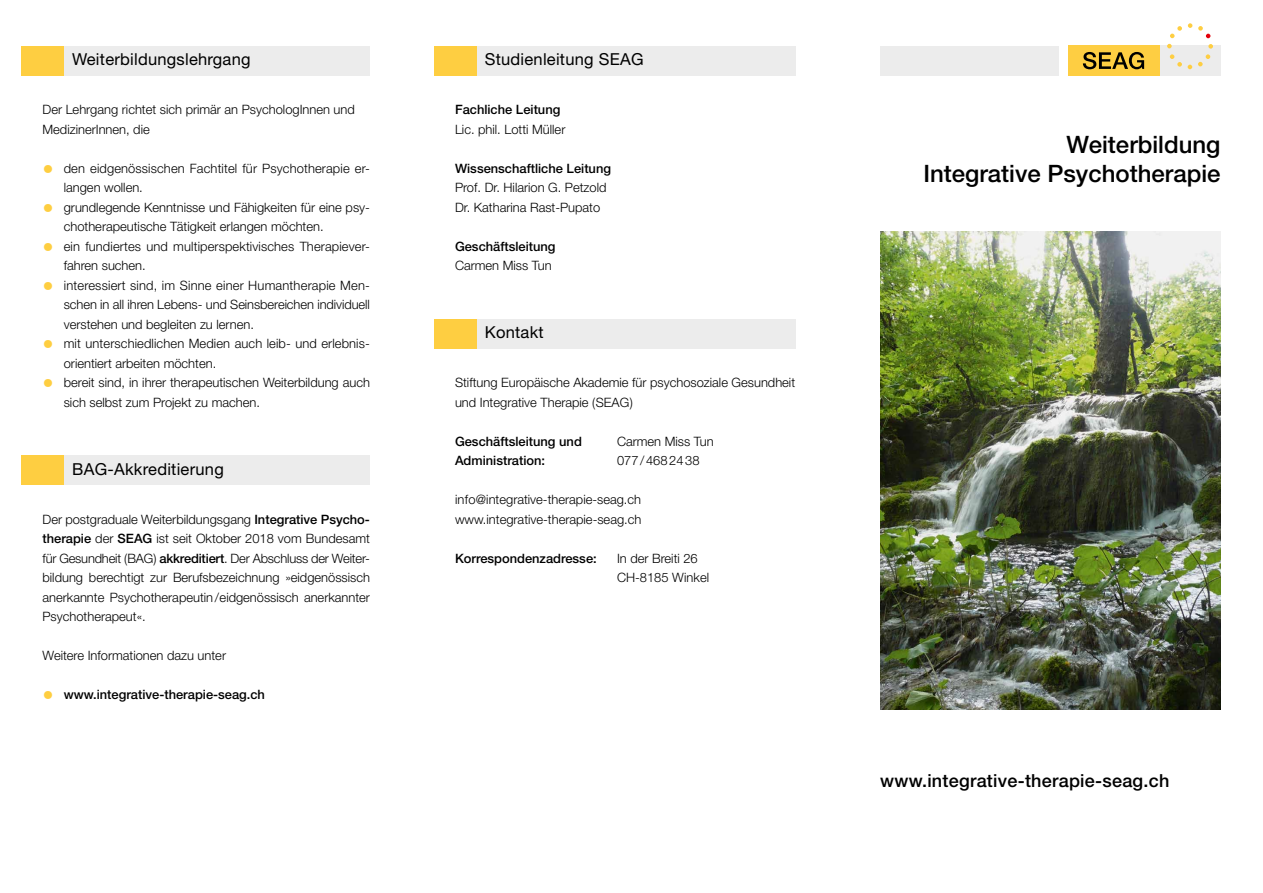
<style>
.page{position:relative;width:1263px;height:893px;background:#fff}
.page>*{position:absolute;margin:0;border:0;box-sizing:border-box;transform-origin:0 0}
.t1{font:500 24px/29.2px "Helvetica Neue LT Std";color:#000;text-align:right}
.t2{font:500 18px "Helvetica Neue LT Std";letter-spacing:.015em;color:#000}
.t3{font:16.5px "Helvetica Neue LT Std";letter-spacing:.015em;color:#000}
.t4{font:300 12.9px/19.5px "Helvetica Neue LT Std";color:#000}
.t5{font:500 12.9px "Helvetica Neue LT Std";color:#000}
.s1{font-size:22.5px;color:#fece41}
.s2{font-weight:500}
.s3{font-weight:300;font-size:22.5px;color:#fece41}
</style>
<div class="page">
<div style="left:880px;top:46px;width:179px;height:29px;background:#ececec"></div>
<div style="left:1159px;top:45px;width:62px;height:30px;background:#ececec"></div>
<div style="left:1067px;top:45px;width:92px;height:30px;background:#fece42"></div>
<svg style="left:1083px;top:52px;width:61px;height:17px"></svg>
<svg style="left:1170px;top:26px;width:12px;height:12px"></svg>
<svg style="left:1167px;top:44px;width:5px;height:4px"></svg>
<svg style="left:1170px;top:54px;width:12px;height:13px"></svg>
<svg style="left:1188px;top:65px;width:4px;height:4px"></svg>
<svg style="left:1198px;top:44px;width:15px;height:22px"></svg>
<svg style="left:1198px;top:26px;width:12px;height:12px"></svg>
<svg style="left:1188px;top:23px;width:4px;height:5px"></svg>
<div style="left:455px;top:46px;width:340px;height:29px;background:#ececec"></div>
<div style="left:434px;top:46px;width:42px;height:29px;background:#fece41"></div>
<div style="left:43px;top:46px;width:327px;height:29px;background:#ececec"></div>
<div style="left:21px;top:46px;width:43px;height:29px;background:#fece41"></div>
<div style="left:455px;top:319px;width:340px;height:30px;background:#ececec"></div>
<div style="left:434px;top:319px;width:42px;height:30px;background:#fece41"></div>
<img style="left:880px;top:231px;width:340px;height:478px">
<div style="left:43px;top:455px;width:327px;height:29px;background:#ececec"></div>
<div style="left:21px;top:455px;width:43px;height:29px;background:#fece41"></div>
<p class="t3" style="left:72px;top:49px;width:180px">Weiterbildungslehrgang</p>
<p class="t3" style="left:485px;top:49px;width:160px">Studienleitung SEAG</p>
<p class="t4" style="left:43px;top:100px;width:314px">Der Lehrgang richtet sich primär an PsychologInnen und<br>MedizinerInnen, die</p>
<p class="t4" style="left:64px;top:158px;width:306px;text-indent:-21px"><span class="s1">•</span> den eidgenössischen Fachtitel für Psychotherapie er&shy;langen wollen.</p>
<p class="t4" style="left:64px;top:197px;width:308px;text-indent:-21px"><span class="s1">•</span> grundlegende Kenntnisse und Fähigkeiten für eine psy&shy;chotherapeutische Tätigkeit erlangen möchten.</p>
<p class="t4" style="left:64px;top:236px;width:305px;text-indent:-21px"><span class="s1">•</span> ein fundiertes und multiperspektivisches Therapiever-- fahren suchen.</p>
<p class="t4" style="left:64px;top:275px;width:308px;text-align:justify;text-indent:-21px"><span class="s1">•</span> interessiert sind, im Sinne einer Humantherapie Men&shy;schen in all ihren Lebens- und Seinsbereichen individuell verstehen und begleiten zu lernen.</p>
<p class="t4" style="left:64px;top:334px;width:306px;text-indent:-21px"><span class="s1">•</span> mit unterschiedlichen Medien auch leib- und erlebnis&shy;orientiert arbeiten möchten.</p>
<p class="t4" style="left:64px;top:373px;width:308px;text-indent:-21px"><span class="s1">•</span> bereit sind, in ihrer therapeutischen Weiterbildung auch sich selbst zum Projekt zu machen.</p>
<p class="t3" style="left:72px;top:459px;width:153px">BAG-Akkreditierung</p>
<p class="t4" style="left:43px;top:509px;width:329px;text-align:justify">Der postgraduale Weiterbildungsgang <span class="s2">Integrative Psycho&shy;therapie</span> der <span class="s2">SEAG</span> ist seit Oktober 2018 vom Bundesamt für Gesundheit (BAG) <span class="s2">akkreditiert</span>. Der Abschluss der Weiter&shy;bildung berechtigt zur Berufsbezeichnung »eidgenössisch anerkannte Psychotherapeutin/eidgenössisch anerkannter Psychotherapeut«.</p>
<p class="t4" style="left:43px;top:646px;width:185px">Weitere Informationen dazu unter</p>
<p class="t5" style="left:43px;top:687px;width:224px"><span class="s3">•</span> www.integrative-therapie-seag.ch</p>
<p class="t5" style="left:455px;top:102px;width:107px">Fachliche Leitung</p>
<p class="t4" style="left:455px;top:119px;width:112px">Lic. phil. Lotti Müller</p>
<p class="t5" style="left:455px;top:160px;width:158px">Wissenschaftliche Leitung</p>
<p class="t4" style="left:455px;top:178px;width:153px">Prof. Dr. Hilarion G. Petzold<br>Dr. Katharina Rast-Pupato</p>
<p class="t5" style="left:455px;top:238px;width:102px">Geschäftsleitung</p>
<p class="t4" style="left:455px;top:256px;width:98px">Carmen Miss Tun</p>
<p class="t3" style="left:485px;top:322px;width:60px">Kontakt</p>
<p class="t4" style="left:455px;top:373px;width:342px">Stiftung Europäische Akademie für psychosoziale Gesundheit und Integrative Therapie (SEAG)</p>
<p class="t5" style="left:455px;top:433px;width:128px">Geschäftsleitung und</p>
<p class="t4" style="left:617px;top:431px;width:98px">Carmen Miss Tun</p>
<p class="t5" style="left:455px;top:453px;width:92px">Administration:</p>
<p class="t4" style="left:617px;top:451px;width:84px">077/4682438</p>
<p class="t4" style="left:455px;top:490px;width:188px">info@integrative-therapie-seag.ch www.integrative-therapie-seag.ch</p>
<p class="t5" style="left:455px;top:550px;width:143px">Korrespondenzadresse:</p>
<p class="t4" style="left:617px;top:548px;width:94px">In der Breiti 26<br>CH-8185 Winkel</p>
<h1 class="t1" style="left:923px;top:130px;width:299px">Weiterbildung<br>Integrative Psychotherapie</h1>
<h2 class="t2" style="left:880px;top:770px;width:291px">www.integrative-therapie-seag.ch</h2>
</div>
